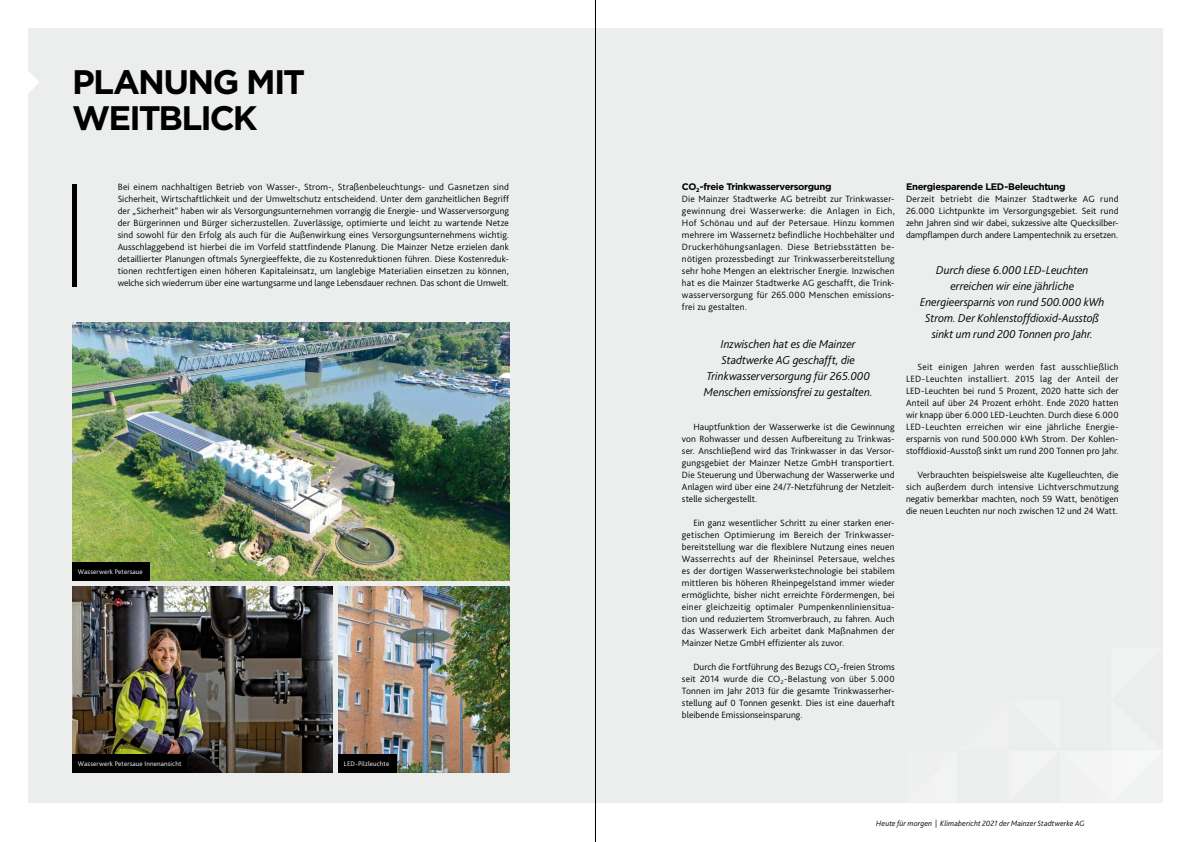
<style>
.page{position:relative;width:1191px;height:842px;background:#fff}
.page>*{position:absolute;margin:0;border:0;box-sizing:border-box;transform-origin:0 0}
.t1{font:700 34px/36px "Gotham";letter-spacing:-.055em;color:#000}
.t2{font:italic 300 12px/16px "Bliss";letter-spacing:-.005em;color:#000;text-align:center}
.t3{font:300 9.5px/12px "Bliss";letter-spacing:.005em;color:#000;text-align:justify}
.t4{font:700 9.5px "Gotham";letter-spacing:-.035em;color:#000}
.t5{font:italic 300 8px "Bliss";letter-spacing:.01em;color:#000}
.t6{font:300 7px "Bliss";letter-spacing:.02em;color:#fff}
</style>
<div class="page">
<div style="left:28px;top:28px;width:1134px;height:774px;background:#eceded"></div>
<svg style="left:28px;top:71px;width:11px;height:22px"></svg>
<div style="left:72px;top:184px;width:5px;height:102px;background:#000"></div>
<img style="left:72px;top:586px;width:260px;height:186px">
<img style="left:338px;top:586px;width:171px;height:186px">
<img style="left:72px;top:322px;width:437px;height:258px">
<div style="left:1112px;top:751px;width:49px;height:49px;background:#f7f7f7"></div>
<div style="left:72px;top:754px;width:115px;height:18px;background:#000"></div>
<div style="left:338px;top:754px;width:59px;height:18px;background:#000"></div>
<div style="left:72px;top:562px;width:78px;height:18px;background:#000"></div>
<hr style="left:595px;top:0;width:1px;height:842px;background:#000">
<h1 class="t1" style="left:72px;top:64px;width:234px">PLANUNG MIT<br>WEITBLICK</h1>
<p class="t3" style="left:118px;top:181px;width:393px">Bei einem nachhaltigen Betrieb von Wasser-, Strom-, Straßenbeleuchtungs- und Gasnetzen sind Sicherheit, Wirtschaftlichkeit und der Umweltschutz entscheidend. Unter dem ganzheitlichen Begriff der „Sicherheit“ haben wir als Versorgungsunternehmen vorrangig die Energie- und Wasserversorgung der Bürgerinnen und Bürger sicherzustellen. Zuverlässige, optimierte und leicht zu wartende Netze sind sowohl für den Erfolg als auch für die Außenwirkung eines Versorgungsunternehmens wichtig.<br>Ausschlaggebend ist hierbei die im Vorfeld stattfindende Planung. Die Mainzer Netze erzielen dank detaillierter Planungen oftmals Synergieeffekte, die zu Kostenreduktionen führen. Diese Kostenreduk&shy;tionen rechtfertigen einen höheren Kapitaleinsatz, um langlebige Materialien einsetzen zu können, welche sich wiederrum über eine wartungsarme und lange Lebensdauer rechnen. Das schont die Umwelt.</p>
<p class="t6" style="left:78px;top:568px;width:66px">Wasserwerk Petersaue</p>
<p class="t6" style="left:78px;top:760px;width:105px">Wasserwerk Petersaue Innenansicht</p>
<p class="t6" style="left:344px;top:760px;width:47px">LED-Pilzleuchte</p>
<p class="t4" style="left:682px;top:181px;width:151px">CO<sub>2</sub>-freie Trinkwasserversorgung</p>
<p class="t3" style="left:682px;top:193px;width:214px">Die Mainzer Stadtwerke AG betreibt zur Trinkwasser&shy;gewinnung drei Wasserwerke: die Anlagen in Eich, Hof Schönau und auf der Petersaue. Hinzu kommen mehrere im Wassernetz befindliche Hochbehälter und Druckerhöhungsanlagen. Diese Betriebsstätten be&shy;nötigen prozessbedingt zur Trinkwasserbereitstellung sehr hohe Mengen an elektrischer Energie. Inzwischen hat es die Mainzer Stadtwerke AG geschafft, die Trink&shy;wasserversorgung für 265.000 Menschen emissions&shy;frei zu gestalten.</p>
<p class="t2" style="left:704px;top:336px;width:170px">Inzwischen hat es die Mainzer Stadtwerke AG geschafft, die Trinkwasserversorgung für 265.000<br>Menschen emissionsfrei zu gestalten.</p>
<p class="t3" style="left:682px;top:421px;width:214px;text-indent:11px">Hauptfunktion der Wasserwerke ist die Gewinnung von Rohwasser und dessen Aufbereitung zu Trinkwas&shy;ser. Anschließend wird das Trinkwasser in das Versor&shy;gungsgebiet der Mainzer Netze GmbH transportiert.<br>Die Steuerung und Überwachung der Wasserwerke und Anlagen wird über eine 24/7-Netzführung der Netzleit&shy;stelle sichergestellt.</p>
<p class="t3" style="left:682px;top:517px;width:214px;text-indent:11px">Ein ganz wesentlicher Schritt zu einer starken ener&shy;getischen Optimierung im Bereich der Trinkwasser&shy;bereitstellung war die flexiblere Nutzung eines neuen Wasserrechts auf der Rheininsel Petersaue, welches es der dortigen Wasserwerkstechnologie bei stabilem mittleren bis höheren Rheinpegelstand immer wieder ermöglichte, bisher nicht erreichte Fördermengen, bei einer gleichzeitig optimaler Pumpenkennliniensitua&shy;tion und reduziertem Stromverbrauch, zu fahren. Auch das Wasserwerk Eich arbeitet dank Maßnahmen der Mainzer Netze GmbH effizienter als zuvor.</p>
<p class="t3" style="left:682px;top:661px;width:214px;text-indent:11px">Durch die Fortführung des Bezugs CO<sub>2</sub>-freien Stroms seit 2014 wurde die CO<sub>2</sub>-Belastung von über 5.000<br>Tonnen im Jahr 2013 für die gesamte Trinkwasserher&shy;stellung auf 0 Tonnen gesenkt. Dies ist eine dauerhaft bleibende Emissionseinsparung.</p>
<p class="t4" style="left:906px;top:181px;width:161px">Energiesparende LED-Beleuchtung</p>
<p class="t3" style="left:906px;top:193px;width:214px">Derzeit betriebt die Mainzer Stadtwerke AG rund 26.000 Lichtpunkte im Versorgungsgebiet. Seit rund zehn Jahren sind wir dabei, sukzessive alte Quecksilber&shy;dampflampen durch andere Lampentechnik zu ersetzen.</p>
<p class="t2" style="left:920px;top:262px;width:186px">Durch diese 6.000 LED-Leuchten erreichen wir eine jährliche Energieersparnis von rund 500.000 kWh Strom. Der Kohlenstoffdioxid-Ausstoß sinkt um rund 200 Tonnen pro Jahr.</p>
<p class="t3" style="left:906px;top:361px;width:214px;text-indent:11px">Seit einigen Jahren werden fast ausschließlich LED-Leuchten installiert. 2015 lag der Anteil der LED-Leuchten bei rund 5 Prozent, 2020 hatte sich der Anteil auf über 24 Prozent erhöht. Ende 2020 hatten wir knapp über 6.000 LED-Leuchten. Durch diese 6.000<br>LED-Leuchten erreichen wir eine jährliche Energie&shy;ersparnis von rund 500.000 kWh Strom. Der Kohlen&shy;stoffdioxid-Ausstoß sinkt um rund 200 Tonnen pro Jahr.</p>
<p class="t3" style="left:906px;top:469px;width:214px;text-indent:11px">Verbrauchten beispielsweise alte Kugelleuchten, die sich außerdem durch intensive Lichtverschmutzung negativ bemerkbar machten, noch 59 Watt, benötigen die neuen Leuchten nur noch zwischen 12 und 24 Watt.</p>
<p class="t5" style="left:876px;top:819px;width:210px">Heute für morgen | Klimabericht 2021 der Mainzer Stadtwerke AG</p>
</div>
